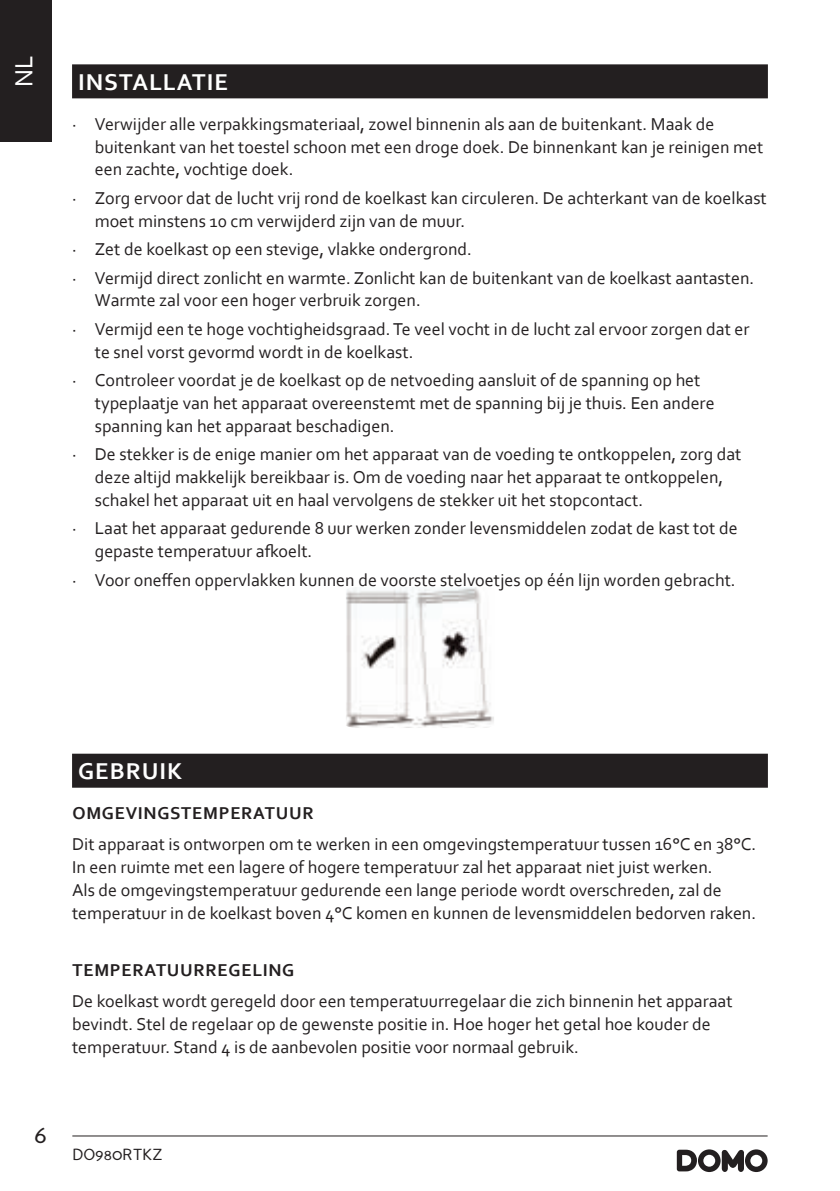
<style>
.page{position:relative;width:840px;height:1191px;background:#fff}
.page>*{position:absolute;margin:0;border:0;box-sizing:border-box;transform-origin:0 0}
.t1{font:26px "Corbel";color:#fff}
.t2{font:700 24px "Corbel";letter-spacing:.04em;color:#fff}
.t3{font:24px "Perspective Sans";color:#231f20}
.t4{font:18px/22.8px "Corbel";color:#231f20}
.t5{font:700 18px "Corbel";letter-spacing:.04em;color:#231f20}
.t6{font:16px "Perspective Sans";color:#231f20}
</style>
<div class="page">
<hr style="left:72px;top:1135px;width:695px;height:1px;background:#231f20">
<svg style="left:676px;top:1149px;width:91px;height:23px"></svg>
<div style="left:0;top:0;width:51px;height:142px;background:#231f20"></div>
<div style="left:72px;top:64px;width:695px;height:34px;background:#231f20"></div>
<div style="left:72px;top:753px;width:695px;height:34px;background:#231f20"></div>
<img style="left:346px;top:587px;width:148px;height:141px">
<h1 class="t1" style="left:11px;top:87px;width:33px;rotate:-90deg">NL</h1>
<h2 class="t2" style="left:78px;top:70px;width:151px">INSTALLATIE</h2>
<p class="t4" style="left:95px;top:113px;width:669px;text-indent:-23px">· Verwijder alle verpakkingsmateriaal, zowel binnenin als aan de buitenkant. Maak de buitenkant van het toestel schoon met een droge doek. De binnenkant kan je reinigen met een zachte, vochtige doek.</p>
<p class="t4" style="left:95px;top:187px;width:673px;text-indent:-23px">· Zorg ervoor dat de lucht vrij rond de koelkast kan circuleren. De achterkant van de koelkast moet minstens 10 cm verwijderd zijn van de muur.</p>
<p class="t4" style="left:72px;top:236px;width:683px;line-height:28.4px">· Zet de koelkast op een stevige, vlakke ondergrond.<br>· Vermijd direct zonlicht en warmte. Zonlicht kan de buitenkant van de koelkast aantasten.</p>
<p class="t4" style="left:72px;top:286px;width:678px;line-height:28.4px;text-indent:23px">Warmte zal voor een hoger verbruik zorgen.<br>· Vermijd een te hoge vochtigheidsgraad. Te veel vocht in de lucht zal ervoor zorgen dat er</p>
<p class="t4" style="left:72px;top:338px;width:629px;line-height:28.4px;text-indent:23px">te snel vorst gevormd wordt in de koelkast.<br>· Controleer voordat je de koelkast op de netvoeding aansluit of de spanning op het</p>
<p class="t4" style="left:95px;top:391px;width:621px">typeplaatje van het apparaat overeenstemt met de spanning bij je thuis. Een andere spanning kan het apparaat beschadigen.</p>
<p class="t4" style="left:95px;top:444px;width:648px;text-indent:-23px">· De stekker is de enige manier om het apparaat van de voeding te ontkoppelen, zorg dat deze altijd makkelijk bereikbaar is. Om de voeding naar het apparaat te ontkoppelen, schakel het apparaat uit en haal vervolgens de stekker uit het stopcontact.</p>
<p class="t4" style="left:95px;top:518px;width:644px;text-indent:-23px">· Laat het apparaat gedurende 8 uur werken zonder levensmiddelen zodat de kast tot de gepaste temperatuur afkoelt.</p>
<p class="t4" style="left:72px;top:569px;width:664px">· Voor oneffen oppervlakken kunnen de voorste stelvoetjes op één lijn worden gebracht.</p>
<h2 class="t2" style="left:78px;top:759px;width:105px">GEBRUIK</h2>
<p class="t5" style="left:72px;top:804px;width:243px">OMGEVINGSTEMPERATUUR</p>
<p class="t4" style="left:72px;top:832px;width:685px">Dit apparaat is ontworpen om te werken in een omgevingstemperatuur tussen 16°C en 38°C.<br>In een ruimte met een lagere of hogere temperatuur zal het apparaat niet juist werken.<br>Als de omgevingstemperatuur gedurende een lange periode wordt overschreden, zal de temperatuur in de koelkast boven 4°C komen en kunnen de levensmiddelen bedorven raken.</p>
<p class="t5" style="left:72px;top:961px;width:223px">TEMPERATUURREGELING</p>
<p class="t4" style="left:72px;top:990px;width:661px">De koelkast wordt geregeld door een temperatuurregelaar die zich binnenin het apparaat bevindt. Stel de regelaar op de gewenste positie in. Hoe hoger het getal hoe kouder de temperatuur. Stand 4 is de aanbevolen positie voor normaal gebruik.</p>
<h2 class="t3" style="left:34px;top:1124px;width:14px">6</h2>
<p class="t6" style="left:72px;top:1148px;width:91px">DO980RTKZ</p>
</div>
